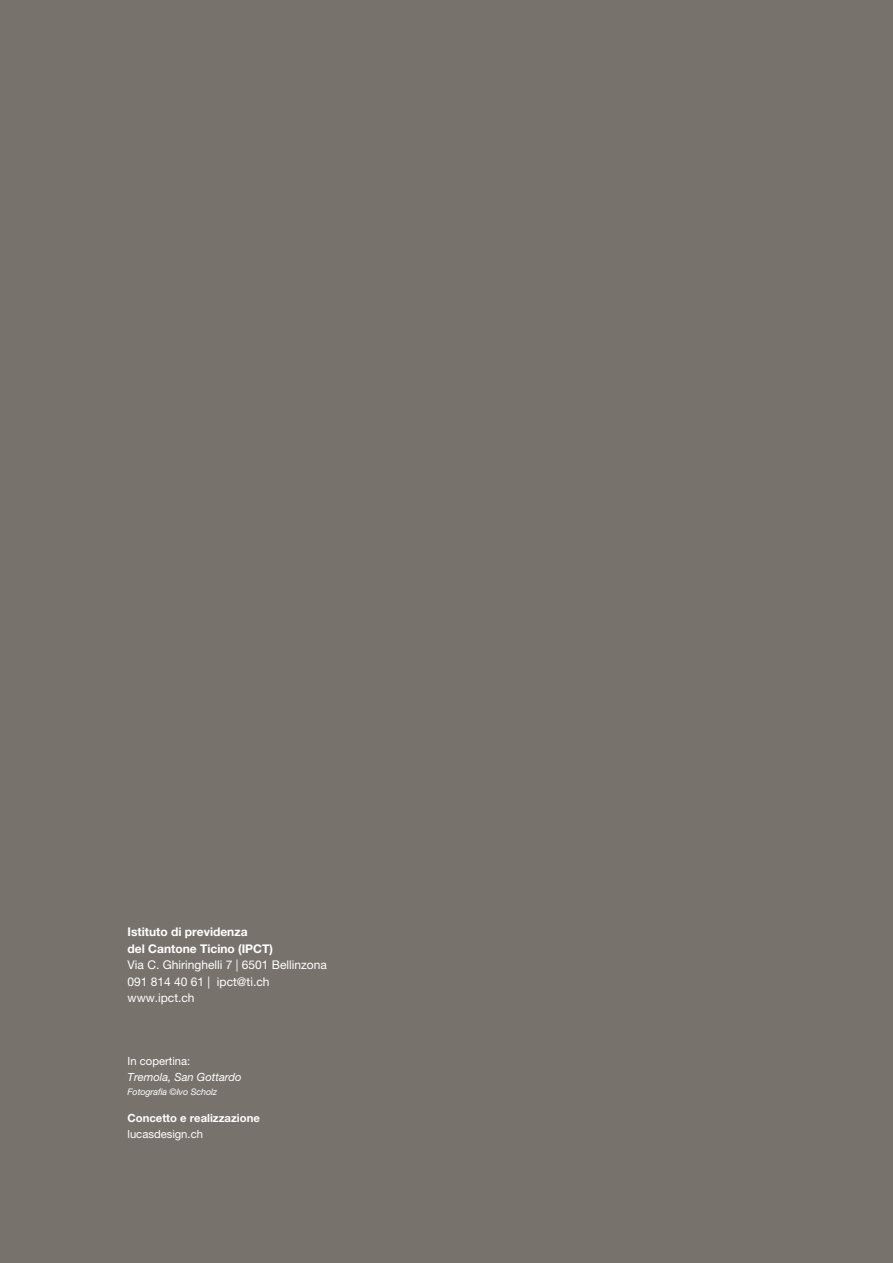
<style>
.page{position:relative;width:893px;height:1263px;background:#77726c}
.page>*{position:absolute;margin:0;border:0;box-sizing:border-box;transform-origin:0 0}
.t1{font:12px/16.5px "Helvetica Neue";color:#fff}
.t2{font:700 12px/16.5px "Helvetica Neue";color:#fff}
.t3{font:11.25px "Helvetica Neue";color:#fff}
.t4{font:700 11.25px "Helvetica Neue";color:#fff}
.t5{font:italic 11.25px "Helvetica Neue";color:#fff}
.t6{font:italic 9px "Helvetica Neue";letter-spacing:-.01em;color:#fff}
</style>
<div class="page">
<p class="t2" style="left:128px;top:924px;width:147px">Istituto di previdenza<br>del Cantone Ticino (IPCT)</p>
<p class="t1" style="left:128px;top:957px;width:201px">Via C. Ghiringhelli 7 | 6501 Bellinzona<br>091 814 40 61 | ipct@ti.ch www.ipct.ch</p>
<p class="t3" style="left:128px;top:1055px;width:64px">In copertina:</p>
<p class="t5" style="left:128px;top:1070px;width:116px">Tremola, San Gottardo</p>
<p class="t6" style="left:128px;top:1087px;width:91px">Fotografia ©Ivo Scholz</p>
<p class="t4" style="left:128px;top:1111px;width:134px">Concetto e realizzazione</p>
<p class="t3" style="left:128px;top:1127px;width:77px">lucasdesign.ch</p>
</div>
